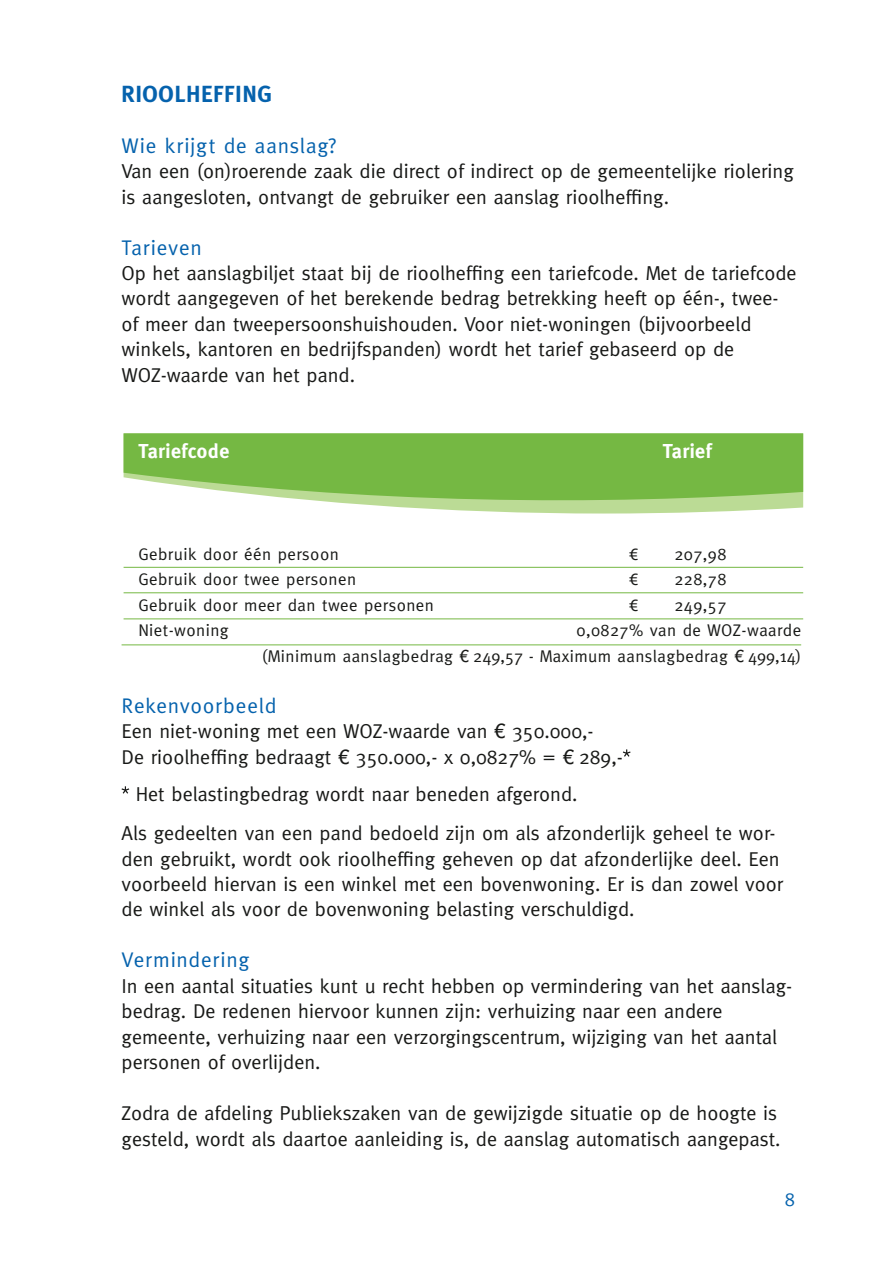
<style>
.page{position:relative;width:893px;height:1263px;background:#fff}
.page>*{position:absolute;margin:0;border:0;box-sizing:border-box;transform-origin:0 0}
.t1{font:700 23.4px "Meta";letter-spacing:.02em;color:#0562ad}
.t2{font:21.15px "Meta";letter-spacing:.035em;color:#0562ad}
.t3{font:20.1px/25.5px "Meta";color:#181917}
.t4{font:700 20.1px "Meta";letter-spacing:.025em;color:#fff}
.t5{font:19.05px "Meta";color:#0562ad}
.t6{font:16.95px/25.5px "Meta";letter-spacing:.025em;color:#181917;text-align:right}
.t7{font:16.95px "Seravek Basic";color:#181917}
.s1{font-family:"Linotype Euro Font Gto P"}
</style>
<div class="page">
<svg style="left:623px;top:749px;width:7px;height:8px"></svg>
<svg style="left:122px;top:786px;width:7px;height:8px"></svg>
<svg style="left:385px;top:506px;width:418px;height:8px;fill:#bbdb95"></svg>
<svg style="left:124px;top:433px;width:679px;height:73px;background:#85c058"></svg>
<hr style="left:124px;top:567px;width:679px;height:1px;background:#75b843">
<hr style="left:124px;top:593px;width:679px;height:1px;background:#75b843">
<hr style="left:124px;top:619px;width:679px;height:1px;background:#75b843">
<hr style="left:122px;top:645px;width:679px;height:1px;background:#75b843">
<p class="t1" style="left:122px;top:84px;width:151px">RIOOLHEFFING</p>
<p class="t2" style="left:122px;top:138px;width:216px">Wie krijgt de aanslag?</p>
<p class="t3" style="left:122px;top:160px;width:674px">Van een (on)roerende zaak die direct of indirect op de gemeentelijke riolering is aangesloten, ontvangt de gebruiker een aanslag rioolheffing.</p>
<p class="t2" style="left:122px;top:239px;width:82px">Tarieven</p>
<p class="t3" style="left:122px;top:262px;width:677px">Op het aanslagbiljet staat bij de rioolheffing een tariefcode. Met de tariefcode wordt aangegeven of het berekende bedrag betrekking heeft op één-, twee&shy;of meer dan tweepersoonshuishouden. Voor niet-woningen (bijvoorbeeld winkels, kantoren en bedrijfspanden) wordt het tarief gebaseerd op de WOZ-waarde van het pand.</p>
<p class="t4" style="left:139px;top:443px;width:93px">Tariefcode</p>
<p class="t4" style="left:663px;top:443px;width:50px">Tarief</p>
<p class="t6" style="left:139px;top:543px;width:202px">Gebruik door één persoon</p>
<p class="t7" style="left:629px;top:544px;width:12px">€</p>
<p class="t6" style="left:674px;top:543px;width:54px">207,98</p>
<p class="t6" style="left:139px;top:568px;width:219px">Gebruik door twee personen</p>
<p class="t7" style="left:629px;top:570px;width:12px">€</p>
<p class="t6" style="left:674px;top:568px;width:54px">228,78</p>
<p class="t6" style="left:139px;top:594px;width:297px">Gebruik door meer dan twee personen</p>
<p class="t7" style="left:629px;top:595px;width:12px">€</p>
<p class="t6" style="left:674px;top:594px;width:54px">249,57</p>
<p class="t6" style="left:139px;top:619px;width:92px">Niet-woning</p>
<p class="t6" style="left:262px;top:619px;width:541px">0,0827% van de WOZ-waarde<br>(Minimum aanslagbedrag <span class="s1">E</span> 249,57 - Maximum aanslagbedrag <span class="s1">E</span> 499,14)</p>
<p class="t2" style="left:122px;top:698px;width:156px">Rekenvoorbeeld</p>
<p class="t3" style="left:122px;top:720px;width:503px">Een niet-woning met een WOZ-waarde van <span class="s1">E</span> 350.000,-<br>De rioolheffing bedraagt <span class="s1">E</span> 350.000,- x 0,0827% = <span class="s1">E</span> 289,-</p>
<p class="t3" style="left:122px;top:775px;width:655px;line-height:39.5px;text-indent:14px">Het belastingbedrag wordt naar beneden afgerond.<br>Als gedeelten van een pand bedoeld zijn om als afzonderlijk geheel te wor-</p>
<p class="t3" style="left:122px;top:847px;width:663px">den gebruikt, wordt ook rioolheffing geheven op dat afzonderlijke deel. Een voorbeeld hiervan is een winkel met een bovenwoning. Er is dan zowel voor de winkel als voor de bovenwoning belasting verschuldigd.</p>
<p class="t2" style="left:122px;top:952px;width:129px">Vermindering</p>
<p class="t3" style="left:122px;top:975px;width:672px">In een aantal situaties kunt u recht hebben op vermindering van het aanslag&shy;bedrag. De redenen hiervoor kunnen zijn: verhuizing naar een andere gemeente, verhuizing naar een verzorgingscentrum, wijziging van het aantal personen of overlijden.</p>
<p class="t3" style="left:122px;top:1102px;width:660px">Zodra de afdeling Publiekszaken van de gewijzigde situatie op de hoogte is gesteld, wordt als daartoe aanleiding is, de aanslag automatisch aangepast.</p>
<p class="t5" style="left:785px;top:1188px;width:12px">8</p>
</div>
